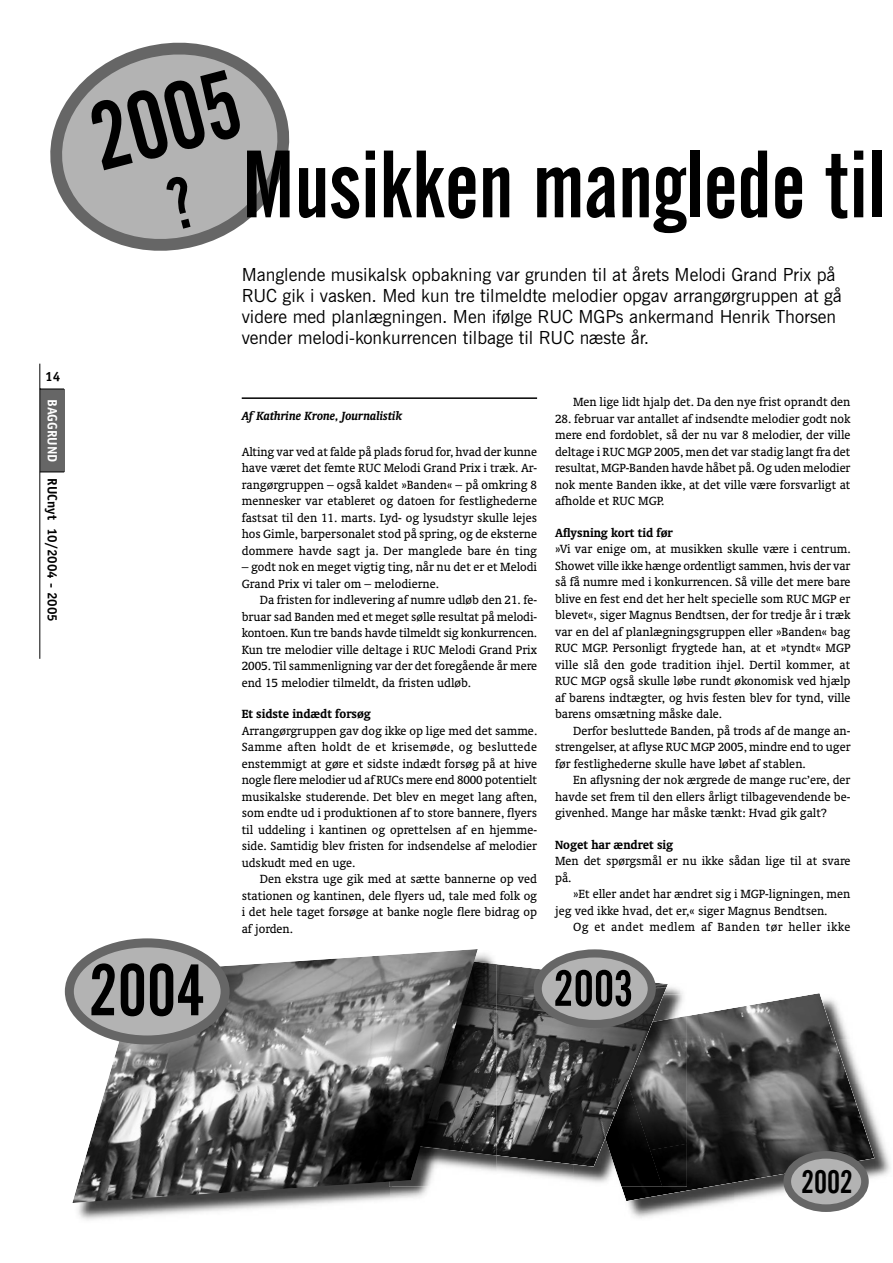
<style>
.page{position:relative;width:893px;height:1263px;background:#fff}
.page>*{position:absolute;margin:0;border:0;box-sizing:border-box;transform-origin:0 0}
.t1{font:94.5px "Alternate Gothic No 2 BT";color:#000}
.t2{font:94.35px "Alternate Gothic No 2 BT";color:#000}
.t3{font:72px "Alternate Gothic No 2 BT";color:#000}
.t4{font:49.95px "Alternate Gothic No 2 BT";color:#000}
.t5{font:32.1px "Alternate Gothic No 2 BT";color:#000}
.t6{font:18px/21px "News Gothic BT";color:#000}
.t7{font:13.5px/16.5px "Oranda BT";color:#000;text-align:justify}
.t8{font:700 13.5px "Oranda BT";color:#000}
.t9{font:13.5px "Oranda BT";letter-spacing:.03em;color:#000}
.t10{font:700 13.5px "Officina Sans";color:#000}
.t11{font:italic 700 13.5px "Oranda BT";color:#000}
.s1{color:#fff}
</style>
<div class="page">
<div style="left:40px;top:389px;width:24px;height:83px;background:#666"></div>
<hr style="left:39px;top:364px;width:1px;height:295px;background:#000">
<svg style="left:40px;top:389px;width:24px;height:1px"></svg>
<svg style="left:40px;top:472px;width:24px;height:1px"></svg>
<svg style="left:50px;top:42px;width:240px;height:209px"></svg>
<img style="left:840px;top:1119px;width:51px;height:92px">
<img style="left:734px;top:1201px;width:106px;height:11px">
<img style="left:627px;top:1201px;width:107px;height:17px">
<img style="left:621px;top:993px;width:254px;height:208px">
<img style="left:478px;top:961px;width:209px;height:219px">
<img style="left:573px;top:994px;width:114px;height:189px">
<img style="left:668px;top:1016px;width:19px;height:127px">
<img style="left:605px;top:1167px;width:45px;height:19px">
<img style="left:650px;top:1143px;width:37px;height:43px">
<img style="left:497px;top:964px;width:171px;height:203px">
<hr style="left:242px;top:397px;width:295px;height:2px;background:#000">
<img style="left:78px;top:1203px;width:254px;height:17px">
<img style="left:478px;top:960px;width:19px;height:100px">
<img style="left:478px;top:1060px;width:19px;height:95px">
<img style="left:72px;top:949px;width:406px;height:254px">
<div style="left:69px;top:943px;width:156px;height:97px;background:#b3b3b3;border-radius:50%"></div>
<div style="left:65px;top:938px;width:165px;height:106px;border:9px solid #666;border-radius:50%"></div>
<div style="left:538px;top:953px;width:114px;height:71px;background:#b3b3b3;border-radius:50%"></div>
<div style="left:534px;top:949px;width:122px;height:79px;border:8px solid #666;border-radius:50%"></div>
<div style="left:787px;top:1155px;width:78px;height:53px;background:#b3b3b3;border-radius:50%"></div>
<div style="left:783px;top:1151px;width:86px;height:61px;border:8px solid #666;border-radius:50%"></div>
<div style="left:164px;top:175px;width:33px;height:55px;background:#b3b3b3"></div>
<p class="t10" style="left:45px;top:371px;width:17px">14</p>
<p class="t10" style="left:58px;top:399px;width:224px;rotate:90deg"><span class="s1">BAGGRUND</span> RUCnyt 10/2004 - 2005</p>
<h2 class="t2" style="left:84px;top:106px;width:152px;rotate:-15deg">2005</h2>
<h1 class="t1" style="left:242px;top:150px;width:646px">Musikken manglede til</h1>
<p class="t6" style="left:242px;top:266px;width:602px">Manglende musikalsk opbakning var grunden til at årets Melodi Grand Prix på RUC gik i vasken. Med kun tre tilmeldte melodier opgav arrangørgruppen at gå videre med planlægningen. Men ifølge RUC MGPs ankermand Henrik Thorsen vender melodi-konkurrencen tilbage til RUC næste år.</p>
<p class="t11" style="left:242px;top:410px;width:162px">Af Kathrine Krone, Journalistik</p>
<p class="t7" style="left:242px;top:444px;width:297px">Alting var ved at falde på plads forud for, hvad der kunne have været det femte RUC Melodi Grand Prix i træk. Ar&shy;rangørgruppen – også kaldet »Banden« – på omkring 8 mennesker var etableret og datoen for festlighederne fastsat til den 11. marts. Lyd- og lysudstyr skulle lejes hos Gimle, barpersonalet stod på spring, og de eksterne dommere havde sagt ja. Der manglede bare én ting</p>
<p class="t7" style="left:242px;top:560px;width:297px">– godt nok en meget vigtig ting, når nu det er et Melodi<br>Grand Prix vi taler om – melodierne.</p>
<p class="t7" style="left:242px;top:593px;width:297px;text-indent:18px">Da fristen for indlevering af numre udløb den 21. fe&shy;bruar sad Banden med et meget sølle resultat på melodi&shy;kontoen. Kun tre bands havde tilmeldt sig konkurrencen.<br>Kun tre melodier ville deltage i RUC Melodi Grand Prix 2005. Til sammenligning var der det foregående år mere end 15 melodier tilmeldt, da fristen udløb.</p>
<p class="t8" style="left:242px;top:709px;width:131px">Et sidste indædt forsøg</p>
<p class="t7" style="left:242px;top:723px;width:297px">Arrangørgruppen gav dog ikke op lige med det samme.<br>Samme aften holdt de et krisemøde, og besluttede enstemmigt at gøre et sidste indædt forsøg på at hive nogle flere melodier ud af RUCs mere end 8000 potentielt musikalske studerende. Det blev en meget lang aften, som endte ud i produktionen af to store bannere, flyers til uddeling i kantinen og oprettelsen af en hjemme&shy;side. Samtidig blev fristen for indsendelse af melodier udskudt med en uge.</p>
<p class="t7" style="left:242px;top:872px;width:297px;text-indent:18px">Den ekstra uge gik med at sætte bannerne op ved stationen og kantinen, dele flyers ud, tale med folk og i det hele taget forsøge at banke nogle flere bidrag op af jorden.</p>
<p class="t7" style="left:573px;top:395px;width:279px">Men lige lidt hjalp det. Da den nye frist oprandt den</p>
<p class="t7" style="left:555px;top:411px;width:297px">28. februar var antallet af indsendte melodier godt nok mere end fordoblet, så der nu var 8 melodier, der ville deltage i RUC MGP 2005, men det var stadig langt fra det resultat, MGP-Banden havde håbet på. Og uden melodier nok mente Banden ikke, at det ville være forsvarligt at afholde et RUC MGP.</p>
<p class="t8" style="left:555px;top:527px;width:119px">Aflysning kort tid før</p>
<p class="t7" style="left:555px;top:542px;width:297px">»Vi var enige om, at musikken skulle være i centrum.<br>Showet ville ikke hænge ordentligt sammen, hvis der var så få numre med i konkurrencen. Så ville det mere bare blive en fest end det her helt specielle som RUC MGP er blevet«, siger Magnus Bendtsen, der for tredje år i træk var en del af planlægningsgruppen eller »Banden« bag RUC MGP. Personligt frygtede han, at et »tyndt« MGP ville slå den gode tradition ihjel. Dertil kommer, at RUC MGP også skulle løbe rundt økonomisk ved hjælp af barens indtægter, og hvis festen blev for tynd, ville barens omsætning måske dale.</p>
<p class="t7" style="left:555px;top:723px;width:297px;text-indent:18px">Derfor besluttede Banden, på trods af de mange an&shy;strengelser, at aflyse RUC MGP 2005, mindre end to uger før festlighederne skulle have løbet af stablen.</p>
<p class="t7" style="left:555px;top:773px;width:297px;text-indent:18px">En aflysning der nok ærgrede de mange ruc’ere, der havde set frem til den ellers årligt tilbagevendende be&shy;givenhed. Mange har måske tænkt: Hvad gik galt?</p>
<p class="t8" style="left:555px;top:839px;width:120px">Noget har ændret sig</p>
<p class="t7" style="left:555px;top:854px;width:297px">Men det spørgsmål er nu ikke sådan lige til at svare på.</p>
<p class="t7" style="left:555px;top:887px;width:297px;text-indent:18px">»Et eller andet har ændret sig i MGP-ligningen, men jeg ved ikke hvad, det er,« siger Magnus Bendtsen.</p>
<p class="t9" style="left:573px;top:922px;width:279px">Og et andet medlem af Banden tør heller ikke</p>
<h3 class="t3" style="left:89px;top:964px;width:117px">2004</h3>
<h3 class="t4" style="left:554px;top:970px;width:80px">2003</h3>
<h3 class="t5" style="left:801px;top:1170px;width:53px">2002</h3>
</div>
